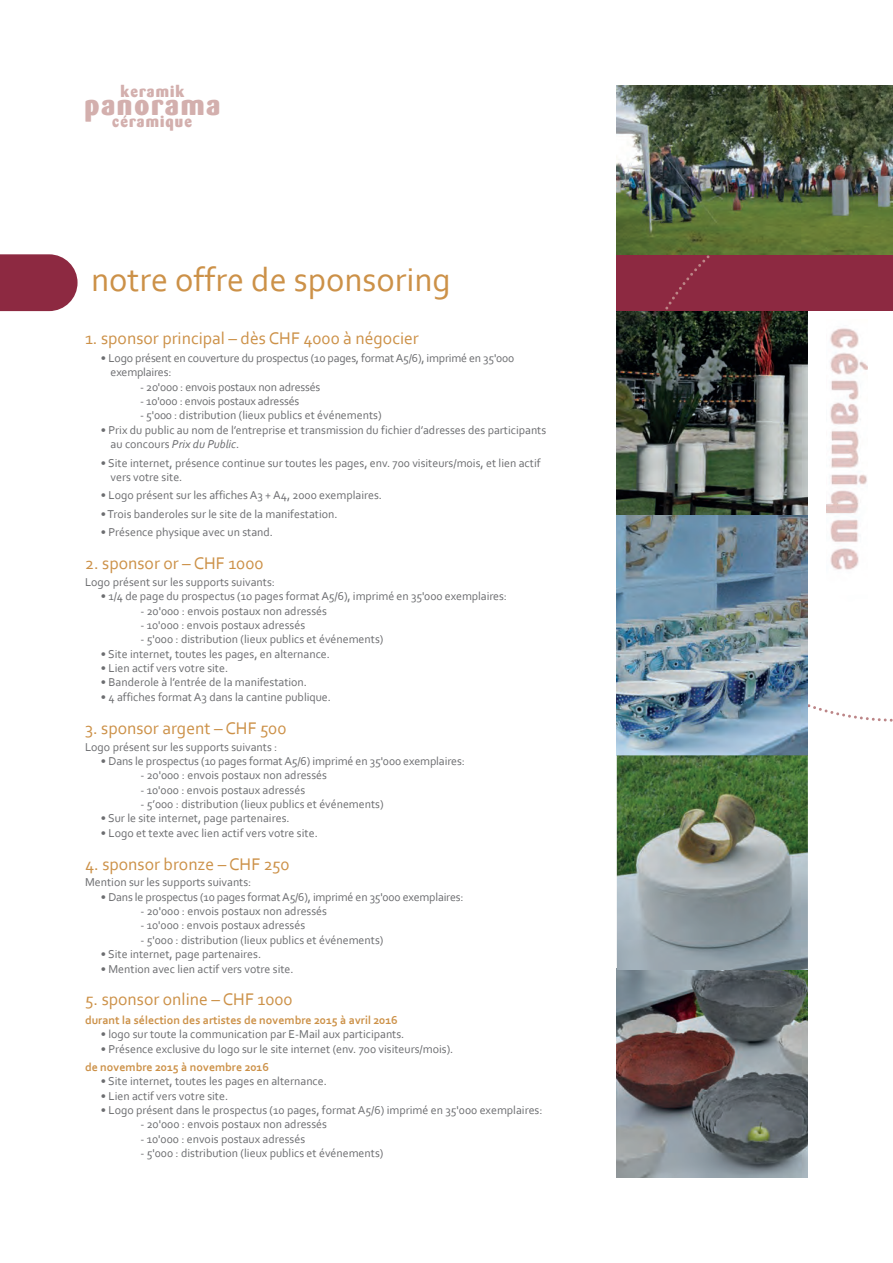
<style>
.page{position:relative;width:893px;height:1263px;background:#fff}
.page>*{position:absolute;margin:0;border:0;box-sizing:border-box;transform-origin:0 0}
.t1{font:34.5px "Corbel";color:#cc9148}
.t2{font:800 28.65px "Barmeno";letter-spacing:.065em;color:#d3afad}
.t3{font:17.7px "Corbel";color:#cc9148}
.t4{font:800 15.9px/30.2px "Barmeno";letter-spacing:.07em;color:#d3afad;text-align:center}
.t5{font:12px/14.4px "Corbel";color:#6c6d70}
.t6{font:700 12px "Corbel";color:#cc9148}
.s1{font-style:italic}
.s2{font-weight:700;color:#cc9148}
</style>
<div class="page">
<svg style="left:0;top:254px;width:78px;height:57px;background:#973c51"></svg>
<img style="left:617px;top:970px;width:191px;height:208px">
<div style="left:617px;top:254px;width:276px;height:57px;background:#8d2941"></div>
<img style="left:617px;top:311px;width:191px;height:659px">
<img style="left:617px;top:85px;width:276px;height:169px">
<img style="left:827px;top:328px;width:41px;height:242px">
<p class="t4" style="left:112px;top:78px;width:81px">keramik céramique</p>
<p class="t2" style="left:85px;top:93px;width:137px">panorama</p>
<p class="t1" style="left:91px;top:258px;width:361px">notre offre de sponsoring</p>
<p class="t3" style="left:85px;top:327px;width:335px">1. sponsor principal – dès CHF 4000 à négocier</p>
<p class="t5" style="left:111px;top:351px;width:405px;text-indent:-10px">• Logo présent en couverture du prospectus (10 pages, format A5/6), imprimé en 35'000 exemplaires:</p>
<p class="t5" style="left:140px;top:379px;width:182px">- 20'000 : envois postaux non adressés</p>
<p class="t5" style="left:140px;top:394px;width:160px">- 10'000 : envois postaux adressés</p>
<p class="t5" style="left:140px;top:408px;width:243px">- 5'000 : distribution (lieux publics et événements)</p>
<p class="t5" style="left:111px;top:422px;width:437px;text-indent:-10px">• Prix du public au nom de l’entreprise et transmission du fichier d’adresses des participants au concours <span class="s1">Prix du Public</span>.</p>
<p class="t5" style="left:111px;top:455px;width:431px;text-indent:-10px">• Site internet, présence continue sur toutes les pages, env. 700 visiteurs/mois, et lien actif vers votre site.</p>
<p class="t5" style="left:101px;top:488px;width:283px">• Logo présent sur les affiches A3 + A4, 2000 exemplaires.</p>
<p class="t5" style="left:101px;top:506px;width:238px">• Trois banderoles sur le site de la manifestation.</p>
<p class="t5" style="left:101px;top:525px;width:174px">• Présence physique avec un stand.</p>
<p class="t3" style="left:85px;top:552px;width:180px">2. sponsor or – CHF 1000</p>
<p class="t5" style="left:85px;top:575px;width:191px">Logo présent sur les supports suivants:</p>
<p class="t5" style="left:101px;top:589px;width:408px">• 1/4 de page du prospectus (10 pages format A5/6), imprimé en 35'000 exemplaires:</p>
<p class="t5" style="left:140px;top:603px;width:188px">- 20'000 : envois postaux non adressés</p>
<p class="t5" style="left:140px;top:618px;width:166px">- 10'000 : envois postaux adressés</p>
<p class="t5" style="left:140px;top:632px;width:245px">- 5'000 : distribution (lieux publics et événements)</p>
<p class="t5" style="left:101px;top:646px;width:231px">• Site internet, toutes les pages, en alternance.</p>
<p class="t5" style="left:101px;top:661px;width:129px">• Lien actif vers votre site.</p>
<p class="t5" style="left:101px;top:675px;width:208px">• Banderole à l’entrée de la manifestation.</p>
<p class="t5" style="left:101px;top:689px;width:232px">• 4 affiches format A3 dans la cantine publique.</p>
<p class="t3" style="left:85px;top:717px;width:203px">3. sponsor argent – CHF 500</p>
<p class="t5" style="left:85px;top:739px;width:194px">Logo présent sur les supports suivants :</p>
<p class="t5" style="left:101px;top:754px;width:366px">• Dans le prospectus (10 pages format A5/6) imprimé en 35'000 exemplaires:</p>
<p class="t5" style="left:140px;top:768px;width:188px">- 20'000 : envois postaux non adressés</p>
<p class="t5" style="left:140px;top:782px;width:166px">- 10'000 : envois postaux adressés</p>
<p class="t5" style="left:140px;top:797px;width:245px">- 5’000 : distribution (lieux publics et événements)</p>
<p class="t5" style="left:101px;top:811px;width:190px">• Sur le site internet, page partenaires.</p>
<p class="t5" style="left:101px;top:825px;width:219px">• Logo et texte avec lien actif vers votre site.</p>
<p class="t3" style="left:85px;top:853px;width:206px">4. sponsor bronze – CHF 250</p>
<p class="t5" style="left:85px;top:875px;width:168px">Mention sur les supports suivants:</p>
<p class="t5" style="left:101px;top:889px;width:364px">• Dans le prospectus (10 pages format A5/6), imprimé en 35'000 exemplaires:</p>
<p class="t5" style="left:140px;top:904px;width:188px">- 20'000 : envois postaux non adressés</p>
<p class="t5" style="left:140px;top:918px;width:166px">- 10'000 : envois postaux adressés</p>
<p class="t5" style="left:140px;top:932px;width:245px">- 5'000 : distribution (lieux publics et événements)</p>
<p class="t5" style="left:101px;top:947px;width:162px">• Site internet, page partenaires.</p>
<p class="t5" style="left:101px;top:961px;width:194px">• Mention avec lien actif vers votre site.</p>
<p class="t3" style="left:85px;top:988px;width:209px">5. sponsor online – CHF 1000</p>
<p class="t6" style="left:85px;top:1012px;width:314px">durant la sélection des artistes de novembre 2015 à avril 2016</p>
<p class="t5" style="left:101px;top:1027px;width:305px">• logo sur toute la communication par E-Mail aux participants.</p>
<p class="t5" style="left:85px;top:1039px;width:370px;line-height:18.5px;text-indent:16px">• Présence exclusive du logo sur le site internet (env. 700 visiteurs/mois). <span class="s2">de novembre 2015 à novembre 2016</span></p>
<p class="t5" style="left:101px;top:1074px;width:228px">• Site internet, toutes les pages en alternance.</p>
<p class="t5" style="left:101px;top:1088px;width:129px">• Lien actif vers votre site.</p>
<p class="t5" style="left:101px;top:1102px;width:443px">• Logo présent dans le prospectus (10 pages, format A5/6) imprimé en 35'000 exemplaires:</p>
<p class="t5" style="left:140px;top:1117px;width:188px">- 20'000 : envois postaux non adressés</p>
<p class="t5" style="left:140px;top:1131px;width:166px">- 10'000 : envois postaux adressés</p>
<p class="t5" style="left:140px;top:1146px;width:245px">- 5'000 : distribution (lieux publics et événements)</p>
</div>
